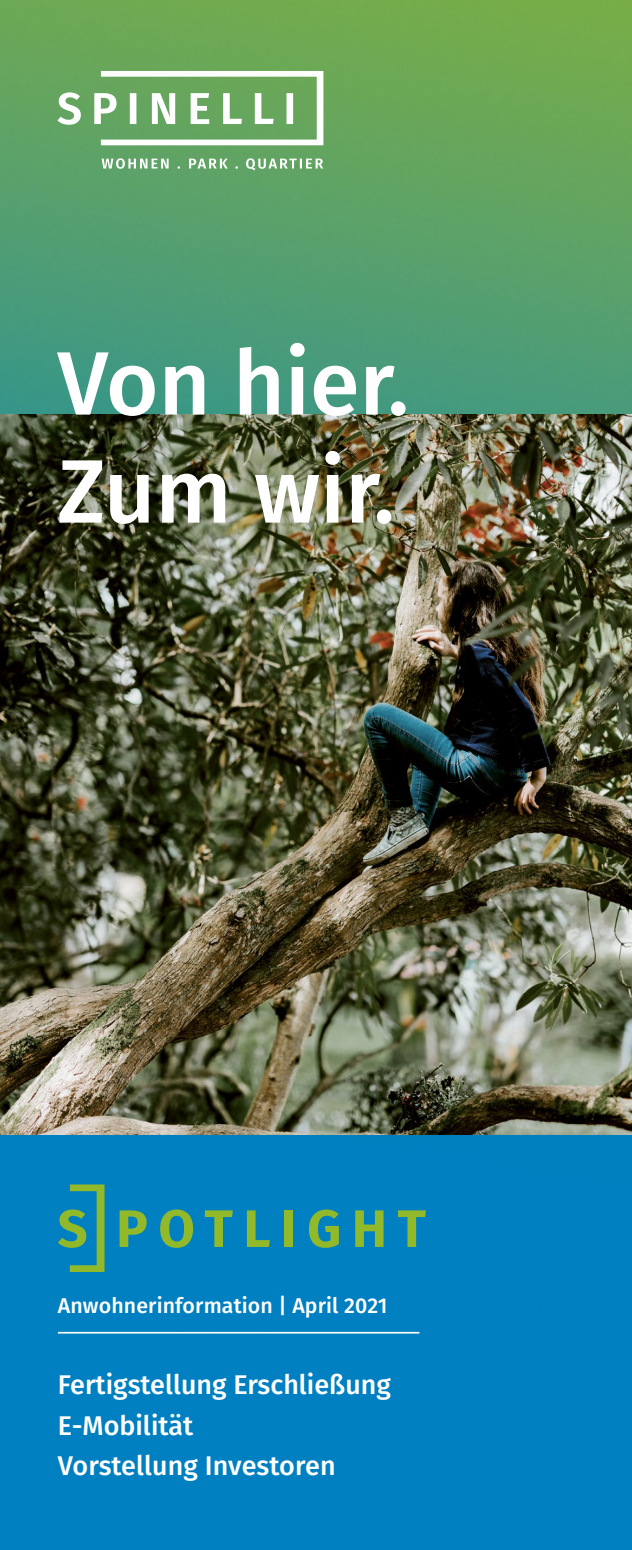
<style>
.page{position:relative;width:632px;height:1550px;background:#fff}
.page>*{position:absolute;margin:0;border:0;box-sizing:border-box;transform-origin:0 0}
.t1{font:500 90px/108px "Fira Sans";color:#fff}
.t2{font:500 27px/40.5px "Fira Sans";color:#fff}
.t3{font:500 21.38px "Fira Sans";letter-spacing:.005em;color:#fff}
</style>
<div class="page">
<img style="left:0;top:0;width:631px;height:1550px">
<img style="left:0;top:415px;width:631px;height:719px">
<svg style="left:119px;top:1210px;width:28px;height:37px"></svg>
<svg style="left:160px;top:1209px;width:33px;height:39px"></svg>
<svg style="left:205px;top:1210px;width:28px;height:37px"></svg>
<svg style="left:247px;top:1210px;width:23px;height:37px"></svg>
<div style="left:284px;top:1210px;width:9px;height:37px;background:#91b92a"></div>
<svg style="left:309px;top:1209px;width:30px;height:39px"></svg>
<svg style="left:355px;top:1210px;width:28px;height:37px"></svg>
<svg style="left:398px;top:1210px;width:28px;height:37px"></svg>
<svg style="left:58px;top:1184px;width:46px;height:88px;background:#399685"></svg>
<hr style="left:58px;top:1332px;width:361px;height:1px;background:#fff">
<svg style="left:57px;top:71px;width:266px;height:99px"></svg>
<h1 class="t1" style="left:57px;top:325px;width:353px">Von hier.<br>Zum wir.</h1>
<p class="t3" style="left:58px;top:1289px;width:331px">Anwohnerinformation | April 2021</p>
<p class="t2" style="left:58px;top:1363px;width:334px">Fertigstellung Erschließung<br>E-Mobilität<br>Vorstellung Investoren</p>
</div>
